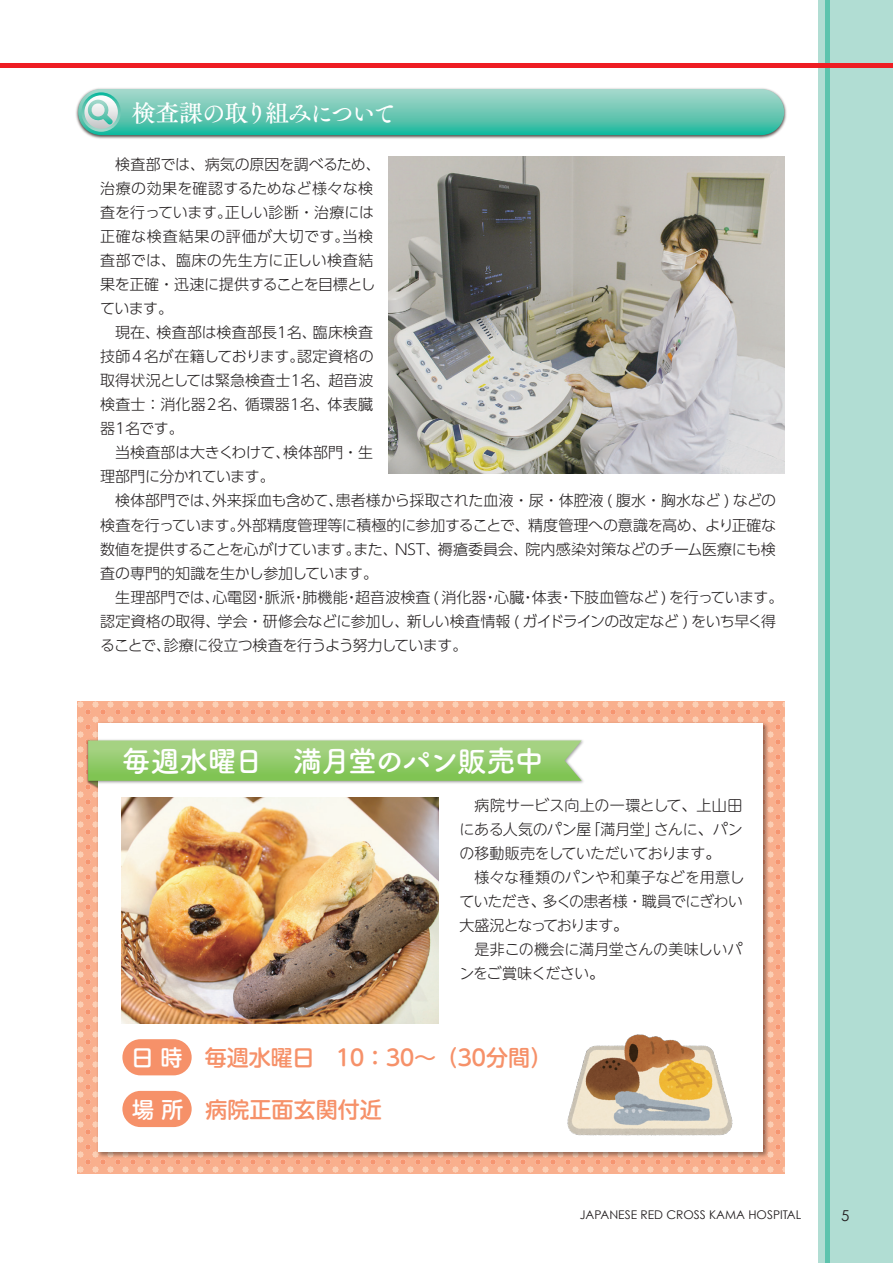
<style>
.page{position:relative;width:893px;height:1263px;background:#fff}
.page>*{position:absolute;margin:0;border:0;box-sizing:border-box;transform-origin:0 0}
.t1{font:29.55px "Tsuku B Rd Gothic Std B";letter-spacing:-.055em;color:#fff}
.t2{font:24px "Tsuku A Old Min Pr 6 D";letter-spacing:-.07em;color:#fff}
.t3{font:500 22.05px "UD Shin M Go Pro";letter-spacing:-.02em;color:#f69169}
.t4{font:500 22.05px "UD Shin M Go Pro";color:#f69169}
.t5{font:300 15px/24px "UD Shin Go Pro";letter-spacing:-.015em;color:#231f20}
.t6{font:300 15px/24px "UD Shin M Go Pro";letter-spacing:-.025em;color:#231f20;text-align:justify}
.t7{font:15px "Century Gothic";color:#231f20}
.t8{font:12px "Century Gothic";color:#231f20}
.s1{color:#fff}
</style>
<div class="page">
<img style="left:389px;top:156px;width:395px;height:317px">
<img style="left:76px;top:88px;width:711px;height:51px">
<svg style="left:77px;top:702px;width:707px;height:471px;background:#f9b191"></svg>
<div style="left:818px;top:0;width:75px;height:1263px;background:#b1ddd3"></div>
<hr style="left:825px;top:0;width:4px;height:1263px;background:#5dc3ad">
<hr style="left:0;top:64px;width:893px;height:4px;background:#ee1d23">
<img style="left:87px;top:786px;width:8px;height:4px">
<img style="left:95px;top:719px;width:676px;height:441px">
<div style="left:99px;top:723px;width:664px;height:429px;background:#fff"></div>
<img style="left:121px;top:798px;width:317px;height:225px">
<img style="left:85px;top:737px;width:499px;height:49px">
<svg style="left:88px;top:740px;width:494px;height:47px;background:#a0cf7f"></svg>
<svg style="left:78px;top:89px;width:706px;height:46px;background:#6cc8b6"></svg>
<img style="left:563px;top:1034px;width:173px;height:126px">
<div style="left:122px;top:1039px;width:70px;height:36px;background:#f69169;border-radius:18px"></div>
<div style="left:122px;top:1091px;width:70px;height:36px;background:#f69169;border-radius:18px"></div>
<h2 class="t2" style="left:132px;top:91px;width:266px">検査課の取り組みについて</h2>
<p class="t5" style="left:100px;top:152px;width:685px">　検査部では、病気の原因を調べるため、<br>治療の効果を確認するためなど様々な検<br>査を行っています。正しい診断・治療には<br>正確な検査結果の評価が大切です。当検<br>査部では、臨床の先生方に正しい検査結<br>果を正確・迅速に提供することを目標とし<br>ています。<br>　現在、検査部は検査部長１名、臨床検査<br>技師４名が在籍しております。認定資格の<br>取得状況としては緊急検査士１名、超音波<br>検査士：消化器２名、循環器１名、体表臓<br>器１名です。<br>　当検査部は大きくわけて、検体部門・生<br>理部門に分かれています。<br>　検体部門では、外来採血も含めて、患者様から採取された血液・尿・体腔液 ( 腹水・胸水など ) などの検査を行っています。外部精度管理等に積極的に参加することで、精度管理への意識を高め、より正確な数値を提供することを心がけています。また、NST、褥瘡委員会、院内感染対策などのチーム医療にも検査の専門的知識を生かし参加しています。<br>　生理部門では、心電図・脈派・肺機能・超音波検査 ( 消化器・心臓・体表・下肢血管など ) を行っています。認定資格の取得、学会・研修会などに参加し、新しい検査情報 ( ガイドラインの改定など ) をいち早く得ることで、診療に役立つ検査を行うよう努力しています。</p>
<h1 class="t1" style="left:121px;top:738px;width:424px">毎週水曜日　満月堂のパン販売中</h1>
<p class="t6" style="left:459px;top:793px;width:285px">　病院サービス向上の一環として、上山田にある人気のパン屋「満月堂」さんに、パンの移動販売をしていただいております。</p>
<p class="t6" style="left:459px;top:865px;width:286px;text-align:left;text-indent:15px">様々な種類のパンや和菓子などを用意していただき、多くの患者様・職員でにぎわい大盛況となっております。<br>　是非この機会に満月堂さんの美味しいパンをご賞味ください。</p>
<h3 class="t3" style="left:132px;top:1040px;width:422px"><span class="s1">日 時</span>　毎週水曜日　１０：３０～（３０分間）</h3>
<h3 class="t4" style="left:132px;top:1092px;width:251px"><span class="s1">場 所</span>　病院正面玄関付近</h3>
<p class="t8" style="left:580px;top:1208px;width:223px">JAPANESE RED CROSS KAMA HOSPITAL</p>
<p class="t7" style="left:841px;top:1206px;width:10px">5</p>
</div>
